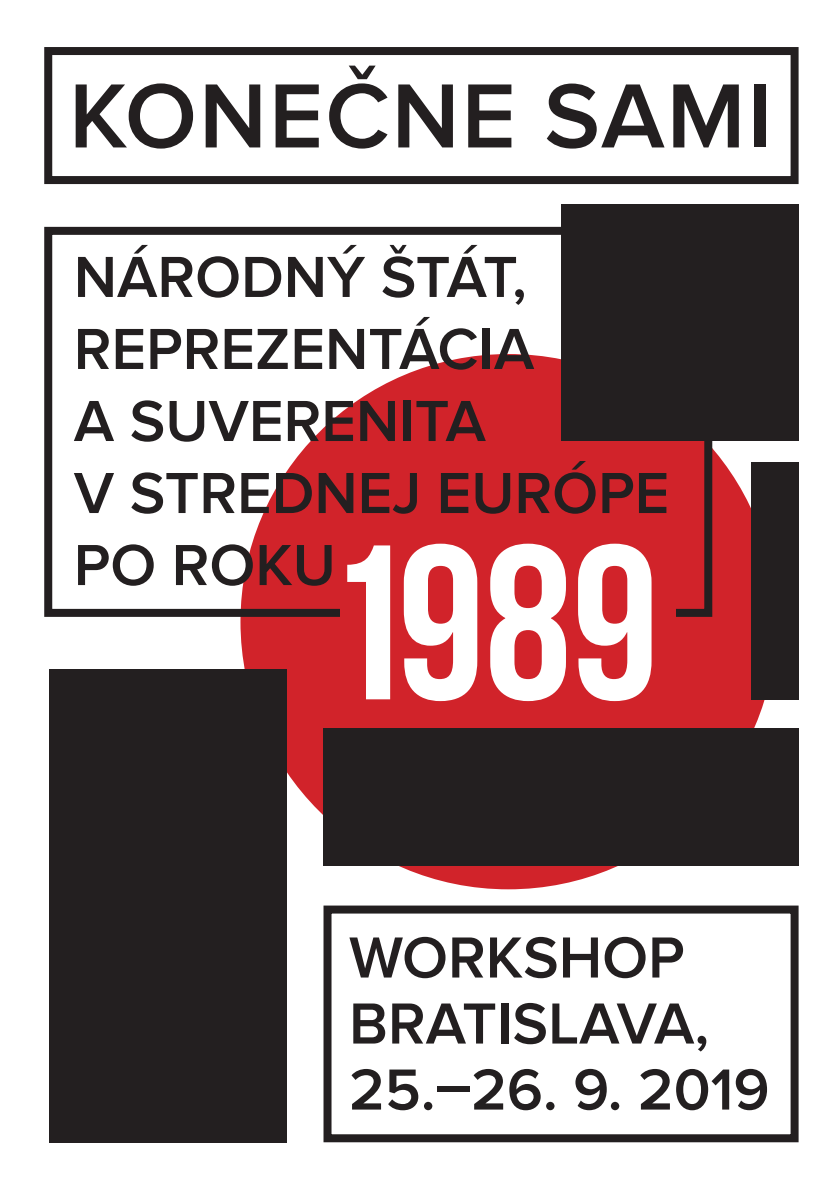
<style>
.page{position:relative;width:840px;height:1191px;background:#fff}
.page>*{position:absolute;margin:0;border:0;box-sizing:border-box;transform-origin:0 0}
.t1{font:219.8px "Bebas Neue";color:#fff}
.t2{font:600 94.4px "Proxima Nova";letter-spacing:.02em;color:#231f20}
.t3{font:600 60px/66px "Proxima Nova";color:#231f20}
</style>
<div class="page">
<div style="left:44px;top:47px;width:754px;height:137px;border:8px solid #231f20"></div>
<div style="left:323px;top:905px;width:475px;height:237px;border:8px solid #231f20"></div>
<div style="left:240px;top:354px;width:535px;height:535px;background:#d1232a;border-radius:50%"></div>
<div style="left:44px;top:227px;width:667px;height:390px;border:8px solid #231f20"></div>
<div style="left:340px;top:534px;width:335px;height:175px;background:#d1232a"></div>
<div style="left:560px;top:204px;width:238px;height:237px;background:#231f20"></div>
<div style="left:50px;top:669px;width:237px;height:473px;background:#231f20"></div>
<div style="left:323px;top:729px;width:475px;height:136px;background:#231f20"></div>
<div style="left:751px;top:462px;width:47px;height:237px;background:#231f20"></div>
<p class="t2" style="left:69px;top:62px;width:704px">KONEČNE SAMI</p>
<p class="t3" style="left:74px;top:245px;width:454px">NÁRODNÝ ŠTÁT,</p>
<p class="t3" style="left:74px;top:317px;width:462px">REPREZENTÁCIA</p>
<p class="t3" style="left:74px;top:389px;width:413px">A SUVERENITA</p>
<p class="t3" style="left:74px;top:458px;width:596px;line-height:72px">V STREDNEJ EURÓPE<br>PO ROKU</p>
<p class="t1" style="left:323px;top:503px;width:336px">1989</p>
<p class="t3" style="left:349px;top:925px;width:337px">WORKSHOP</p>
<p class="t3" style="left:349px;top:991px;width:422px">BRATISLAVA,<br>25.–26. 9. 2019</p>
</div>
